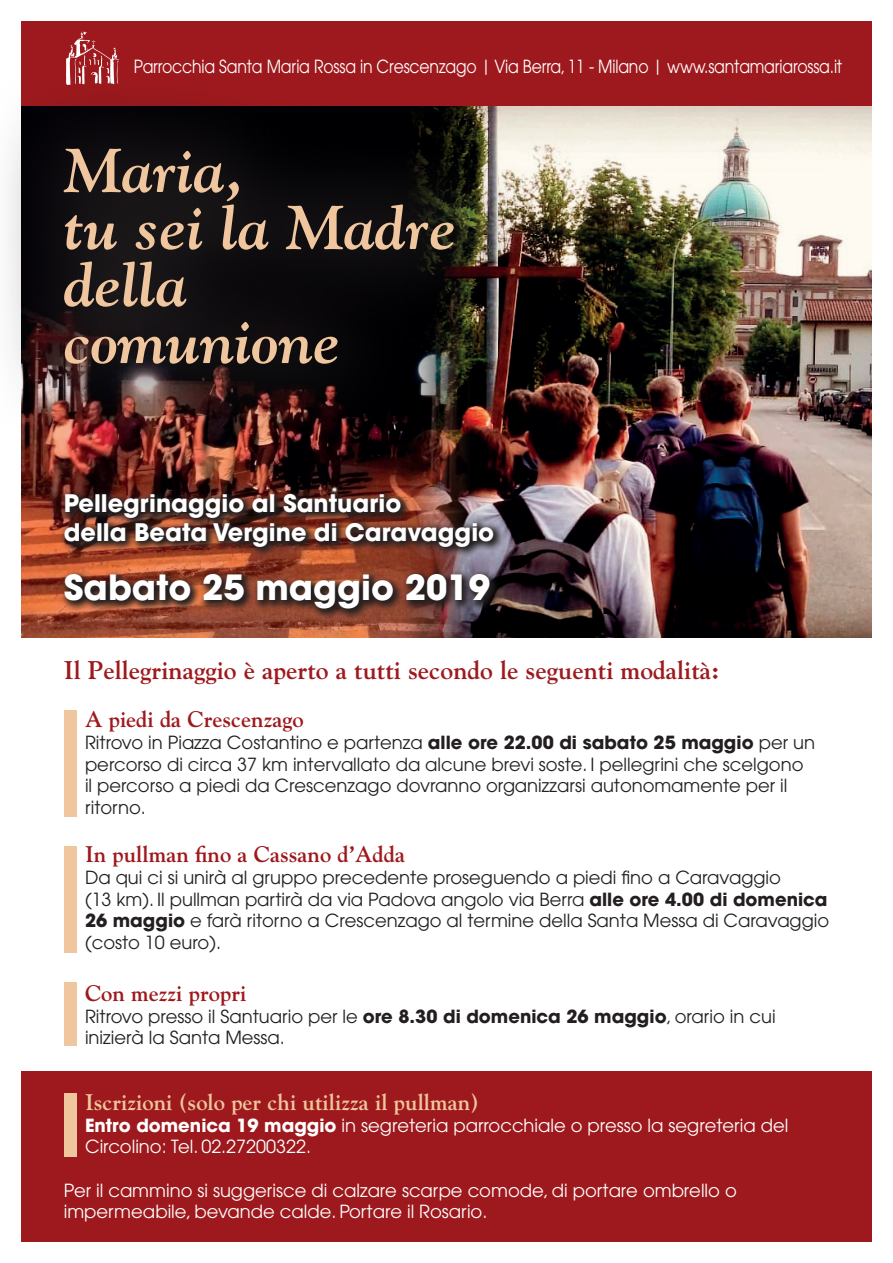
<style>
.page{position:relative;width:893px;height:1263px;background:#fff}
.page>*{position:absolute;margin:0;border:0;box-sizing:border-box;transform-origin:0 0}
.t1{font:italic 700 61.5px/57px "Goudy";color:#f0c69e}
.t2{font:700 34.5px "Avant Garde";color:#fff}
.t3{font:700 25.5px "Goudy";color:#9e191d}
.t4{font:700 24px/28.8px "Avant Garde";color:#fff}
.t5{font:700 22.5px "Goudy";color:#9e191d}
.t6{font:700 22.5px "Goudy";color:#f0c69e}
.t7{font:18px/21.6px "Avant Garde";color:#231f20}
.t8{font:18px/21.6px "Avant Garde";color:#fff}
.t9{font:18px "Avant Garde";color:#fff;scale:.87 1}
.s1{font-weight:700}
</style>
<div class="page">
<div style="left:21px;top:21px;width:851px;height:85px;background:#9e191d"></div>
<div style="left:21px;top:1071px;width:851px;height:171px;background:#9e191d"></div>
<img style="left:74px;top:31px;width:8px;height:13px">
<img style="left:21px;top:442px;width:383px;height:196px">
<img style="left:404px;top:106px;width:468px;height:532px">
<img style="left:59px;top:488px;width:446px;height:133px">
<img style="left:8px;top:71px;width:521px;height:371px">
<div style="left:64px;top:710px;width:13px;height:106px;background:#f0c69e"></div>
<div style="left:64px;top:846px;width:13px;height:106px;background:#f0c69e"></div>
<div style="left:64px;top:982px;width:13px;height:64px;background:#f0c69e"></div>
<div style="left:64px;top:1093px;width:13px;height:64px;background:#f0c69e"></div>
<p class="t9" style="left:134px;top:56px;width:816px">Parrocchia Santa Maria Rossa in Crescenzago | Via Berra, 11 - Milano | www.santamariarossa.it</p>
<h1 class="t1" style="left:64px;top:141px;width:394px">Maria,<br>tu sei la Madre della comunione</h1>
<h3 class="t4" style="left:64px;top:489px;width:432px">Pellegrinaggio al Santuario<br>della Beata Vergine di Caravaggio</h3>
<h2 class="t2" style="left:64px;top:565px;width:428px">Sabato 25 maggio 2019</h2>
<h3 class="t3" style="left:64px;top:655px;width:657px">Il Pellegrinaggio è aperto a tutti secondo le seguenti modalità:</h3>
<p class="t5" style="left:85px;top:706px;width:220px">A piedi da Crescenzago</p>
<p class="t7" style="left:85px;top:732px;width:731px">Ritrovo in Piazza Costantino e partenza <span class="s1">alle ore 22.00 di sabato 25 maggio</span> per un percorso di circa 37 km intervallato da alcune brevi soste. I pellegrini che scelgono il percorso a piedi da Crescenzago dovranno organizzarsi autonomamente per il ritorno.</p>
<p class="t5" style="left:85px;top:841px;width:322px">In pullman fino a Cassano d’Adda</p>
<p class="t7" style="left:85px;top:867px;width:746px">Da qui ci si unirà al gruppo precedente proseguendo a piedi fino a Caravaggio<br>(13 km). Il pullman partirà da via Padova angolo via Berra <span class="s1">alle ore 4.00 di domenica 26 maggio</span> e farà ritorno a Crescenzago al termine della Santa Messa di Caravaggio (costo 10 euro).</p>
<p class="t5" style="left:85px;top:980px;width:163px">Con mezzi propri</p>
<p class="t7" style="left:85px;top:1005px;width:692px">Ritrovo presso il Santuario per le <span class="s1">ore 8.30 di domenica 26 maggio</span>, orario in cui inizierà la Santa Messa.</p>
<p class="t6" style="left:85px;top:1089px;width:395px">Iscrizioni (solo per chi utilizza il pullman)</p>
<p class="t8" style="left:85px;top:1114px;width:705px"><span class="s1">Entro domenica 19 maggio</span> in segreteria parrocchiale o presso la segreteria del<br>Circolino: Tel. 02.27200322.</p>
<p class="t8" style="left:64px;top:1179px;width:674px">Per il cammino si suggerisce di calzare scarpe comode, di portare ombrello o impermeabile, bevande calde. Portare il Rosario.</p>
</div>
